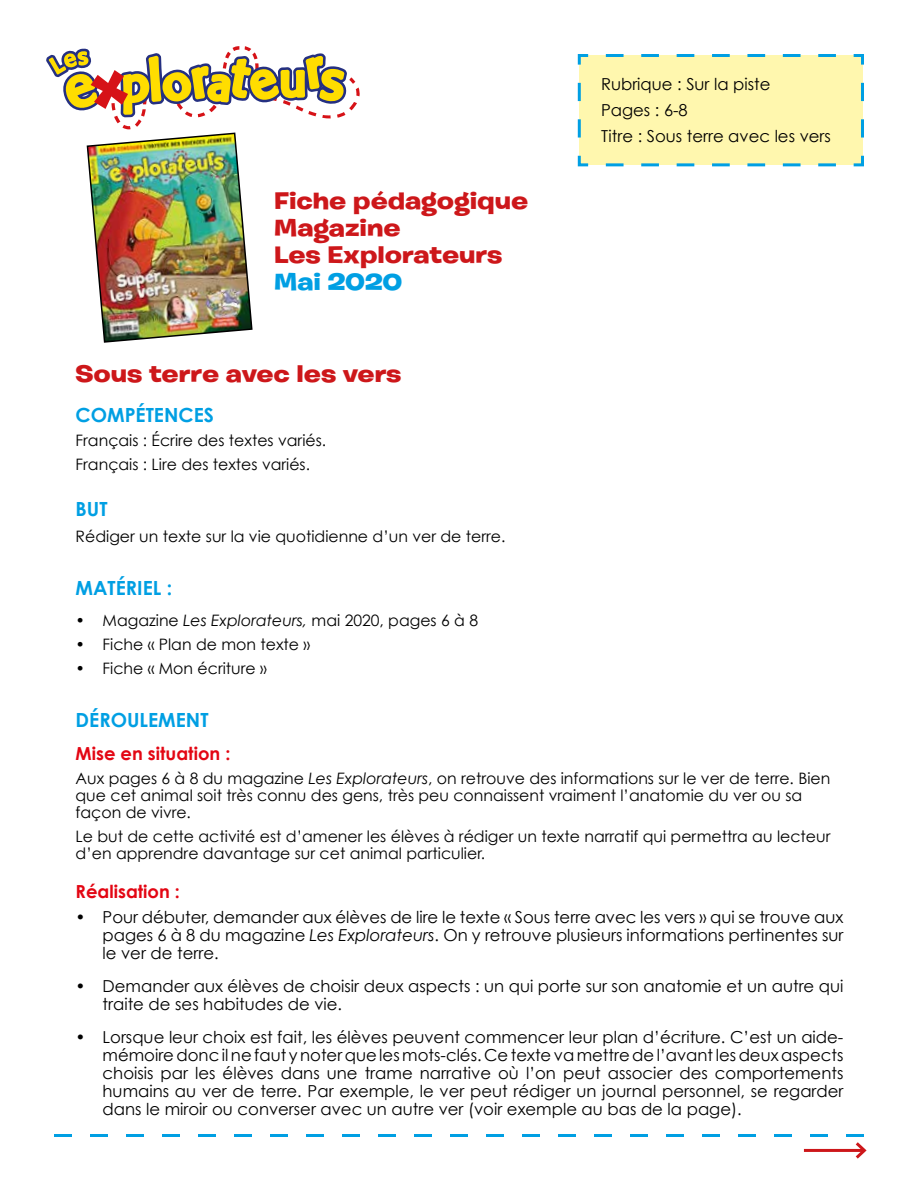
<style>
.page{position:relative;width:918px;height:1188px;background:#fff}
.page>*{position:absolute;margin:0;border:0;box-sizing:border-box;transform-origin:0 0}
.t1{font:700 24px/27px "Burbank Big Wide";color:#cd171a}
.t2{font:700 24px "Burbank Big Wide";letter-spacing:-.005em;color:#009fe3}
.t3{font:700 19.5px "Century Gothic";color:#009fe3}
.t4{font:700 18px "Century Gothic";color:#e30613}
.t5{font:16.5px/18px "Century Gothic";color:#000;text-align:justify}
.t6{font:15.75px/17.2px "Century Gothic";color:#000}
.s1{font-style:italic}
</style>
<div class="page">
<img style="left:46px;top:46px;width:314px;height:297px">
<div style="left:577px;top:54px;width:287px;height:113px;background:#fff7ae"></div>
<svg style="left:54px;top:1134px;width:813px;height:25px"></svg>
<h1 class="t1" style="left:274px;top:187px;width:256px">Fiche pédagogique<br>Magazine<br>Les Explorateurs</h1>
<h1 class="t2" style="left:274px;top:267px;width:129px">Mai 2020</h1>
<p class="t5" style="left:601px;top:70px;width:231px;line-height:26.2px;text-align:left">Rubrique : Sur la piste<br>Pages : 6-8<br>Titre : Sous terre avec les vers</p>
<h1 class="t1" style="left:76px;top:361px;width:327px">Sous terre avec les vers</h1>
<p class="t3" style="left:76px;top:403px;width:140px">COMPÉTENCES</p>
<p class="t6" style="left:76px;top:428px;width:252px;line-height:24px">Français : Écrire des textes variés.<br>Français : Lire des textes variés.</p>
<p class="t3" style="left:76px;top:496px;width:33px">BUT</p>
<p class="t6" style="left:76px;top:528px;width:431px">Rédiger un texte sur la vie quotidienne d’un ver de terre.</p>
<p class="t3" style="left:76px;top:576px;width:98px">MATÉRIEL :</p>
<p class="t6" style="left:76px;top:612px;width:404px">• Magazine <span class="s1">Les Explorateurs,</span> mai 2020, pages 6 à 8</p>
<p class="t6" style="left:76px;top:636px;width:236px">• Fiche « Plan de mon texte »</p>
<p class="t6" style="left:76px;top:660px;width:193px">• Fiche « Mon écriture »</p>
<p class="t3" style="left:76px;top:707px;width:134px">DÉROULEMENT</p>
<p class="t4" style="left:76px;top:742px;width:156px">Mise en situation :</p>
<p class="t6" style="left:76px;top:769px;width:756px">Aux pages 6 à 8 du magazine <span class="s1">Les Explorateurs</span>, on retrouve des informations sur le ver de terre. Bien que cet animal soit très connu des gens, très peu connaissent vraiment l’anatomie du ver ou sa façon de vivre.</p>
<p class="t6" style="left:76px;top:828px;width:756px">Le but de cette activité est d’amener les élèves à rédiger un texte narratif qui permettra au lecteur d’en apprendre davantage sur cet animal particulier.</p>
<p class="t4" style="left:76px;top:880px;width:106px">Réalisation :</p>
<p class="t5" style="left:103px;top:908px;width:742px;text-indent:-27px">• Pour débuter, demander aux élèves de lire le texte « Sous terre avec les vers » qui se trouve aux pages 6 à 8 du magazine <span class="s1">Les Explorateurs</span>. On y retrouve plusieurs informations pertinentes sur le ver de terre.</p>
<p class="t5" style="left:103px;top:977px;width:742px;text-indent:-27px">• Demander aux élèves de choisir deux aspects : un qui porte sur son anatomie et un autre qui traite de ses habitudes de vie.</p>
<p class="t5" style="left:103px;top:1028px;width:742px;text-indent:-27px">• Lorsque leur choix est fait, les élèves peuvent commencer leur plan d’écriture. C’est un aide&shy;mémoire donc il ne faut y noter que les mots-clés. Ce texte va mettre de l’avant les deux aspects choisis par les élèves dans une trame narrative où l’on peut associer des comportements humains au ver de terre. Par exemple, le ver peut rédiger un journal personnel, se regarder dans le miroir ou converser avec un autre ver (voir exemple au bas de la page).</p>
</div>
